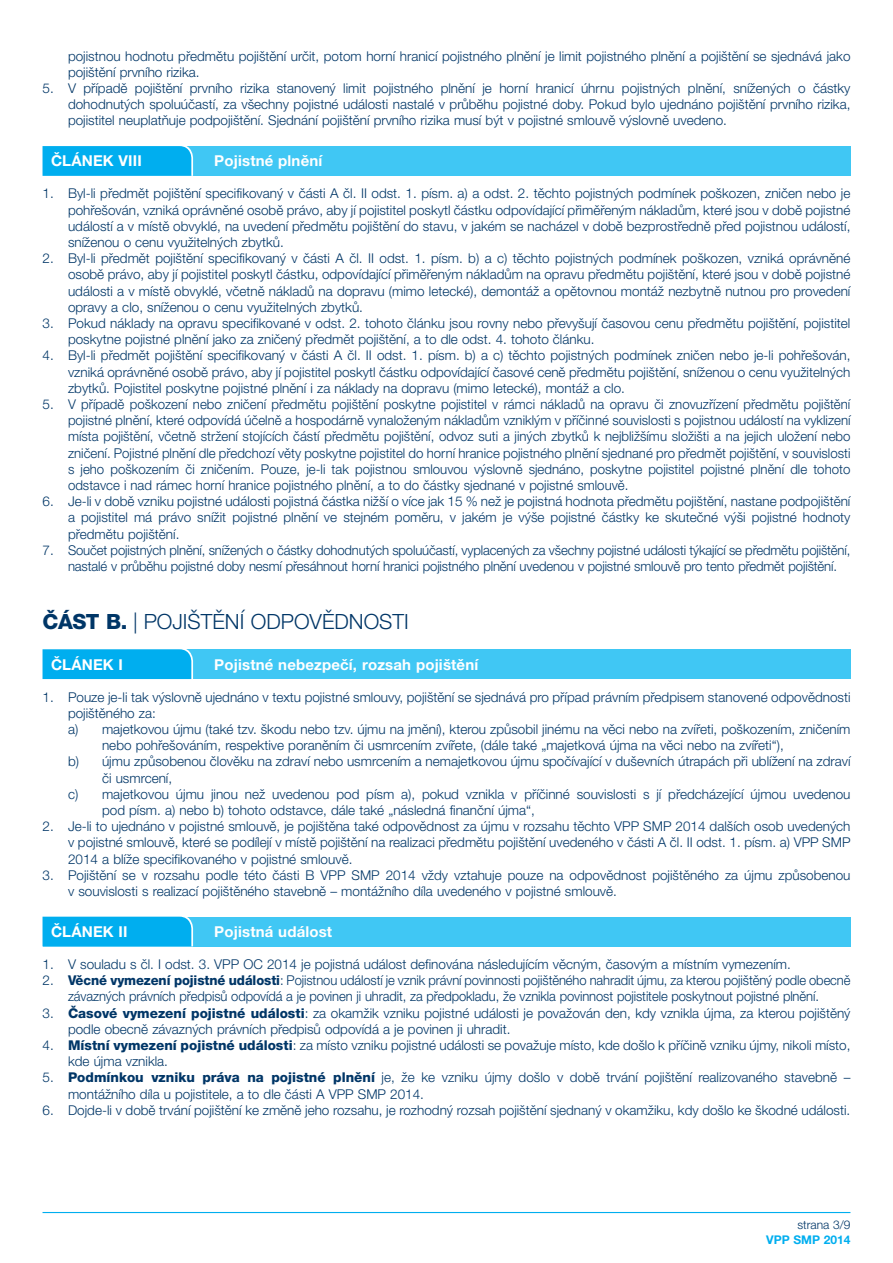
<style>
.page{position:relative;width:893px;height:1263px;background:#fff}
.page>*{position:absolute;margin:0;border:0;box-sizing:border-box;transform-origin:0 0}
.t1{font:300 21px "Helvetica Neue LT Pro";color:#003667}
.t2{font:700 15px "Helvetica Neue LT Pro";letter-spacing:.01em;color:#fff}
.t3{font:300 13.5px/16.2px "Helvetica Neue LT Pro";color:#003667}
.t4{font:700 12px "Helvetica Neue LT Pro";color:#00aeef}
.t5{font:300 12px "Helvetica Neue LT Pro";color:#003667}
.s1{font-weight:800}
</style>
<div class="page">
<hr style="left:43px;top:1212px;width:807px;height:1px;background:#00aeef">
<div style="left:43px;top:146px;width:807px;height:30px;background:#40c7f4"></div>
<svg style="left:43px;top:146px;width:150px;height:30px;background:#05afef"></svg>
<div style="left:43px;top:649px;width:807px;height:30px;background:#40c7f4"></div>
<div style="left:43px;top:649px;width:150px;height:30px;background:#00aeef"></div>
<div style="left:43px;top:917px;width:807px;height:29px;background:#40c7f4"></div>
<div style="left:43px;top:916px;width:150px;height:30px;background:#00aeef"></div>
<p class="t3" style="left:68px;top:47px;width:784px">pojistnou hodnotu předmětu pojištění určit, potom horní hranicí pojistného plnění je limit pojistného plnění a pojištění se sjednává jako pojištění prvního rizika.</p>
<p class="t3" style="left:68px;top:80px;width:784px;text-align:justify;text-indent:-26px">5. V případě pojištění prvního rizika stanovený limit pojistného plnění je horní hranicí úhrnu pojistných plnění, snížených o částky dohodnutých spoluúčastí, za všechny pojistné události nastalé v průběhu pojistné doby. Pokud bylo ujednáno pojištění prvního rizika, pojistitel neuplatňuje podpojištění. Sjednání pojištění prvního rizika musí být v pojistné smlouvě výslovně uvedeno.</p>
<p class="t2" style="left:51px;top:151px;width:92px">ČLÁNEK VIII</p>
<p class="t2" style="left:214px;top:151px;width:110px">Pojistné plnění</p>
<p class="t3" style="left:68px;top:185px;width:784px;text-align:justify;text-indent:-26px">1. Byl‑li předmět pojištění specifikovaný v části A čl. II odst. 1. písm. a) a odst. 2. těchto pojistných podmínek poškozen, zničen nebo je pohřešován, vzniká oprávněné osobě právo, aby jí pojistitel poskytl částku odpovídající přiměřeným nákladům, které jsou v době pojistné událostí a v místě obvyklé, na uvedení předmětu pojištění do stavu, v jakém se nacházel v době bezprostředně před pojistnou událostí, sníženou o cenu využitelných zbytků.</p>
<p class="t3" style="left:68px;top:250px;width:784px;text-align:justify;text-indent:-26px">2. Byl‑li předmět pojištění specifikovaný v části A čl. II odst. 1. písm. b) a c) těchto pojistných podmínek poškozen, vzniká oprávněné osobě právo, aby jí pojistitel poskytl částku, odpovídající přiměřeným nákladům na opravu předmětu pojištění, které jsou v době pojistné události a v místě obvyklé, včetně nákladů na dopravu (mimo letecké), demontáž a opětovnou montáž nezbytně nutnou pro provedení opravy a clo, sníženou o cenu využitelných zbytků.</p>
<p class="t3" style="left:68px;top:315px;width:784px;text-indent:-26px">3. Pokud náklady na opravu specifikované v odst. 2. tohoto článku jsou rovny nebo převyšují časovou cenu předmětu pojištění, pojistitel poskytne pojistné plnění jako za zničený předmět pojištění, a to dle odst. 4. tohoto článku.</p>
<p class="t3" style="left:68px;top:347px;width:784px;text-align:justify;text-indent:-26px">4. Byl‑li předmět pojištění specifikovaný v části A čl. II odst. 1. písm. b) a c) těchto pojistných podmínek zničen nebo je‑li pohřešován, vzniká oprávněné osobě právo, aby jí pojistitel poskytl částku odpovídající časové ceně předmětu pojištění, sníženou o cenu využitelných zbytků. Pojistitel poskytne pojistné plnění i za náklady na dopravu (mimo letecké), montáž a clo.</p>
<p class="t3" style="left:68px;top:396px;width:784px;text-align:justify;text-indent:-26px">5. V případě poškození nebo zničení předmětu pojištění poskytne pojistitel v rámci nákladů na opravu či znovuzřízení předmětu pojištění pojistné plnění, které odpovídá účelně a hospodárně vynaloženým nákladům vzniklým v příčinné souvislosti s pojistnou událostí na vyklizení místa pojištění, včetně stržení stojících částí předmětu pojištění, odvoz suti a jiných zbytků k nejbližšímu složišti a na jejich uložení nebo zničení. Pojistné plnění dle předchozí věty poskytne pojistitel do horní hranice pojistného plnění sjednané pro předmět pojištění, v souvislosti s jeho poškozením či zničením. Pouze, je-li tak pojistnou smlouvou výslovně sjednáno, poskytne pojistitel pojistné plnění dle tohoto odstavce i nad rámec horní hranice pojistného plnění, a to do částky sjednané v pojistné smlouvě.</p>
<p class="t3" style="left:68px;top:493px;width:784px;text-align:justify;text-indent:-26px">6. Je‑li v době vzniku pojistné události pojistná částka nižší o více jak 15 % než je pojistná hodnota předmětu pojištění, nastane podpojištění a pojistitel má právo snížit pojistné plnění ve stejném poměru, v jakém je výše pojistné částky ke skutečné výši pojistné hodnoty předmětu pojištění.</p>
<p class="t3" style="left:68px;top:542px;width:784px;text-indent:-26px">7. Součet pojistných plnění, snížených o částky dohodnutých spoluúčastí, vyplacených za všechny pojistné události týkající se předmětu pojištění, nastalé v průběhu pojistné doby nesmí přesáhnout horní hranici pojistného plnění uvedenou v pojistné smlouvě pro tento předmět pojištění.</p>
<h1 class="t1" style="left:43px;top:608px;width:368px"><span class="s1">ČÁST B.</span> | POJIŠTĚNÍ ODPOVĚDNOSTI</h1>
<p class="t2" style="left:51px;top:655px;width:74px">ČLÁNEK I</p>
<p class="t2" style="left:214px;top:655px;width:265px">Pojistné nebezpečí, rozsah pojištění</p>
<p class="t3" style="left:43px;top:688px;width:809px">1. Pouze je‑li tak výslovně ujednáno v textu pojistné smlouvy, pojištění se sjednává pro případ právním předpisem stanovené odpovědnosti</p>
<p class="t3" style="left:68px;top:705px;width:89px">pojištěného za:</p>
<p class="t3" style="left:68px;top:721px;width:784px">a) majetkovou újmu (také tzv. škodu nebo tzv. újmu na jmění), kterou způsobil jinému na věci nebo na zvířeti, poškozením, zničením</p>
<p class="t3" style="left:102px;top:737px;width:683px">nebo pohřešováním, respektive poraněním či usmrcením zvířete, (dále také „majetková újma na věci nebo na zvířeti“),</p>
<p class="t3" style="left:68px;top:753px;width:784px">b) újmu způsobenou člověku na zdraví nebo usmrcením a nemajetkovou újmu spočívající v duševních útrapách při ublížení na zdraví</p>
<p class="t3" style="left:102px;top:769px;width:72px">či usmrcení,</p>
<p class="t3" style="left:68px;top:786px;width:784px">c) majetkovou újmu jinou než uvedenou pod písm a), pokud vznikla v příčinné souvislosti s jí předcházející újmou uvedenou</p>
<p class="t3" style="left:102px;top:802px;width:434px">pod písm. a) nebo b) tohoto odstavce, dále také „následná finanční újma“,</p>
<p class="t3" style="left:68px;top:818px;width:784px;text-align:justify;text-indent:-26px">2. Je‑li to ujednáno v pojistné smlouvě, je pojištěna také odpovědnost za újmu v rozsahu těchto VPP SMP 2014 dalších osob uvedených v pojistné smlouvě, které se podílejí v místě pojištění na realizaci předmětu pojištění uvedeného v části A čl. II odst. 1. písm. a) VPP SMP 2014 a blíže specifikovaného v pojistné smlouvě.</p>
<p class="t3" style="left:68px;top:867px;width:784px;text-indent:-26px">3. Pojištění se v rozsahu podle této části B VPP SMP 2014 vždy vztahuje pouze na odpovědnost pojištěného za újmu způsobenou v souvislosti s realizací pojištěného stavebně – montážního díla uvedeného v pojistné smlouvě.</p>
<p class="t2" style="left:51px;top:922px;width:78px">ČLÁNEK II</p>
<p class="t2" style="left:214px;top:922px;width:119px">Pojistná událost</p>
<p class="t3" style="left:43px;top:956px;width:747px">1. V souladu s čl. I odst. 3. VPP OC 2014 je pojistná událost definována následujícím věcným, časovým a místním vymezením.</p>
<p class="t3" style="left:68px;top:972px;width:784px;text-indent:-26px">2. <span class="s1">Věcné vymezení pojistné události</span>: Pojistnou událostí je vznik právní povinnosti pojištěného nahradit újmu, za kterou pojištěný podle obecně závazných právních předpisů odpovídá a je povinen ji uhradit, za předpokladu, že vznikla povinnost pojistitele poskytnout pojistné plnění.</p>
<p class="t3" style="left:68px;top:1004px;width:784px;text-indent:-26px">3. <span class="s1">Časové vymezení pojistné události</span>: za okamžik vzniku pojistné události je považován den, kdy vznikla újma, za kterou pojištěný podle obecně závazných právních předpisů odpovídá a je povinen ji uhradit.</p>
<p class="t3" style="left:68px;top:1037px;width:784px;text-indent:-26px">4. <span class="s1">Místní vymezení pojistné události</span>: za místo vzniku pojistné události se považuje místo, kde došlo k příčině vzniku újmy, nikoli místo, kde újma vznikla.</p>
<p class="t3" style="left:68px;top:1069px;width:784px;text-indent:-26px">5. <span class="s1">Podmínkou vzniku práva na pojistné plnění</span> je, že ke vzniku újmy došlo v době trvání pojištění realizovaného stavebně – montážního díla u pojistitele, a to dle části A VPP SMP 2014.</p>
<p class="t3" style="left:43px;top:1102px;width:807px">6. Dojde‑li v době trvání pojištění ke změně jeho rozsahu, je rozhodný rozsah pojištění sjednaný v okamžiku, kdy došlo ke škodné události.</p>
<p class="t5" style="left:797px;top:1218px;width:55px">strana 3/9</p>
<p class="t4" style="left:766px;top:1232px;width:86px">VPP SMP 2014</p>
</div>
